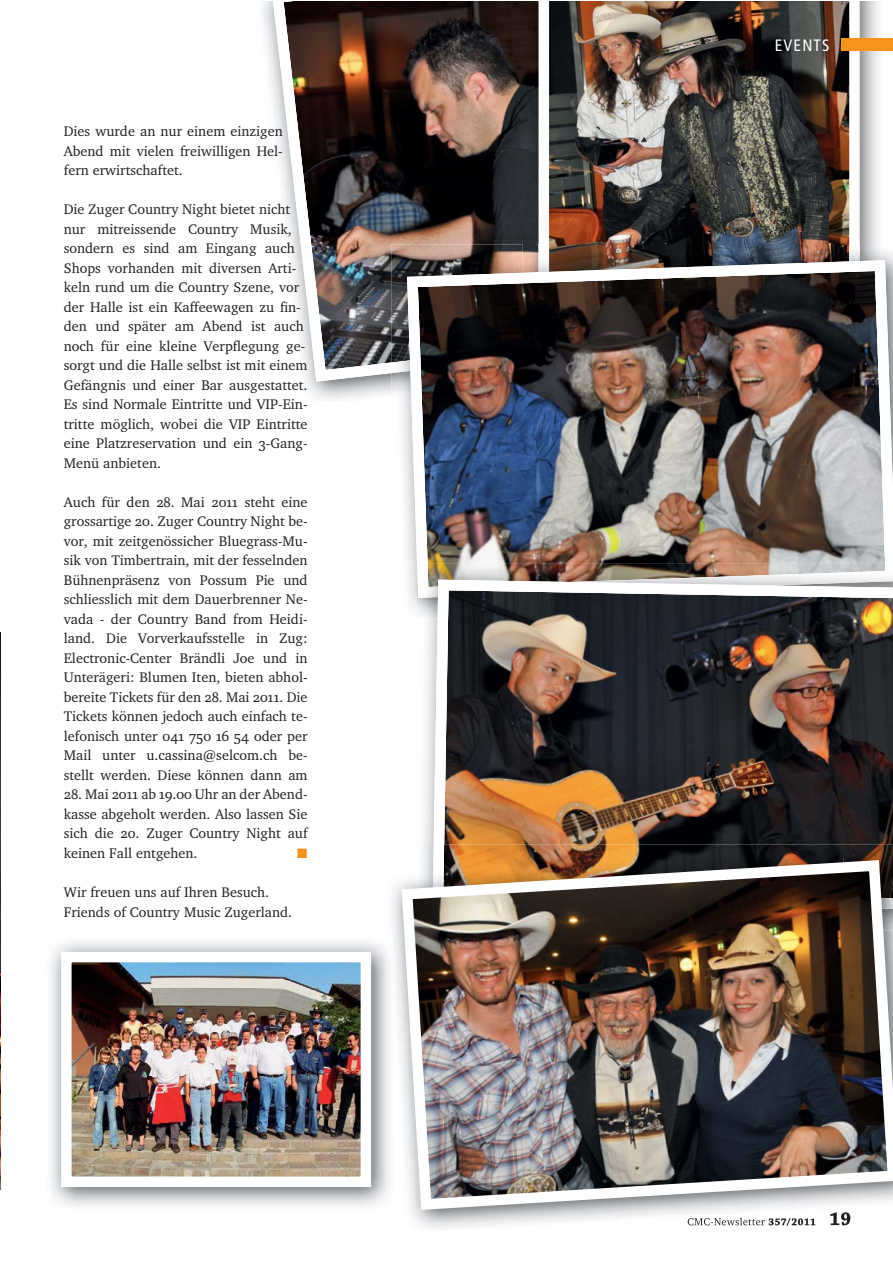
<style>
.page{position:relative;width:893px;height:1263px;background:#fff}
.page>*{position:absolute;margin:0;border:0;box-sizing:border-box;transform-origin:0 0}
.t1{font:condensed 16.5px "Frutiger";letter-spacing:.07em;color:#fff}
.t2{font:14.25px/19.5px "MP Cha";color:#231f20;text-align:justify}
.t3{font:13.5px "Zapf Dingbats Std";color:#f7931d}
</style>
<div class="page">
<img style="left:273px;top:1px;width:250px;height:381px">
<img style="left:523px;top:1px;width:16px;height:259px">
<img style="left:549px;top:1px;width:311px;height:243px">
<div style="left:842px;top:38px;width:50px;height:13px;background:#f7931d"></div>
<img style="left:50px;top:942px;width:336px;height:265px">
<img style="left:72px;top:963px;width:288px;height:213px">
<img style="left:391px;top:373px;width:16px;height:29px">
<img style="left:391px;top:244px;width:132px;height:116px">
<img style="left:391px;top:360px;width:16px;height:13px">
<img style="left:549px;top:244px;width:311px;height:16px">
<img style="left:407px;top:260px;width:485px;height:338px">
<img style="left:417px;top:564px;width:475px;height:34px">
<img style="left:433px;top:580px;width:459px;height:264px">
<img style="left:436px;top:1215px;width:415px;height:15px">
<img style="left:688px;top:1217px;width:77px;height:8px">
<img style="left:769px;top:1218px;width:46px;height:8px">
<img style="left:830px;top:1215px;width:20px;height:10px">
<img style="left:433px;top:844px;width:459px;height:10px">
<img style="left:396px;top:854px;width:496px;height:361px">
<img style="left:0;top:632px;width:1px;height:558px">
<p class="t2" style="left:64px;top:121px;width:221px">Dies wurde an nur einem einzigen Abend mit vielen freiwilligen Hel&shy;fern erwirtschaftet.</p>
<p class="t2" style="left:64px;top:199px;width:245px;text-align:left">Die Zuger Country Night bietet nicht nur mitreissende Country Musik, sondern es sind am Eingang auch Shops vorhanden mit diversen Arti&shy;keln rund um die Country Szene, vor der Halle ist ein Kaffeewagen zu fin&shy;den und später am Abend ist auch noch für eine kleine Verpflegung ge&shy;sorgt und die Halle selbst ist mit einem Gefängnis und einer Bar ausgestattet.<br>Es sind Normale Eintritte und VIP-Ein&shy;tritte möglich, wobei die VIP Eintritte eine Platzreservation und ein 3-Gang-Menü anbieten.</p>
<p class="t2" style="left:64px;top:492px;width:245px">Auch für den 28. Mai 2011 steht eine grossartige 20. Zuger Country Night be&shy;vor, mit zeitgenössicher Bluegrass-Mu&shy;sik von Timbertrain, mit der fesselnden Bühnenpräsenz von Possum Pie und schliesslich mit dem Dauerbrenner Ne&shy;vada - der Country Band from Heidi&shy;land. Die Vorverkaufsstelle in Zug:<br>Electronic-Center Brändli Joe und in Unterägeri: Blumen Iten, bieten abhol&shy;bereite Tickets für den 28. Mai 2011. Die Tickets können jedoch auch einfach te&shy;lefonisch unter 041 750 16 54 oder per Mail unter u.cassina@selcom.ch be&shy;stellt werden. Diese können dann am</p>
<p class="t2" style="left:64px;top:784px;width:245px">28. Mai 2011 ab 19.00 Uhr an der Abend&shy;kasse abgeholt werden. Also lassen Sie sich die 20. Zuger Country Night auf keinen Fall entgehen.</p>
<p class="t3" style="left:297px;top:847px;width:12px">■</p>
<p class="t2" style="left:64px;top:882px;width:230px">Wir freuen uns auf Ihren Besuch.<br>Friends of Country Music Zugerland.</p>
<p class="t1" style="left:775px;top:35px;width:56px">EVENTS</p>
</div>
